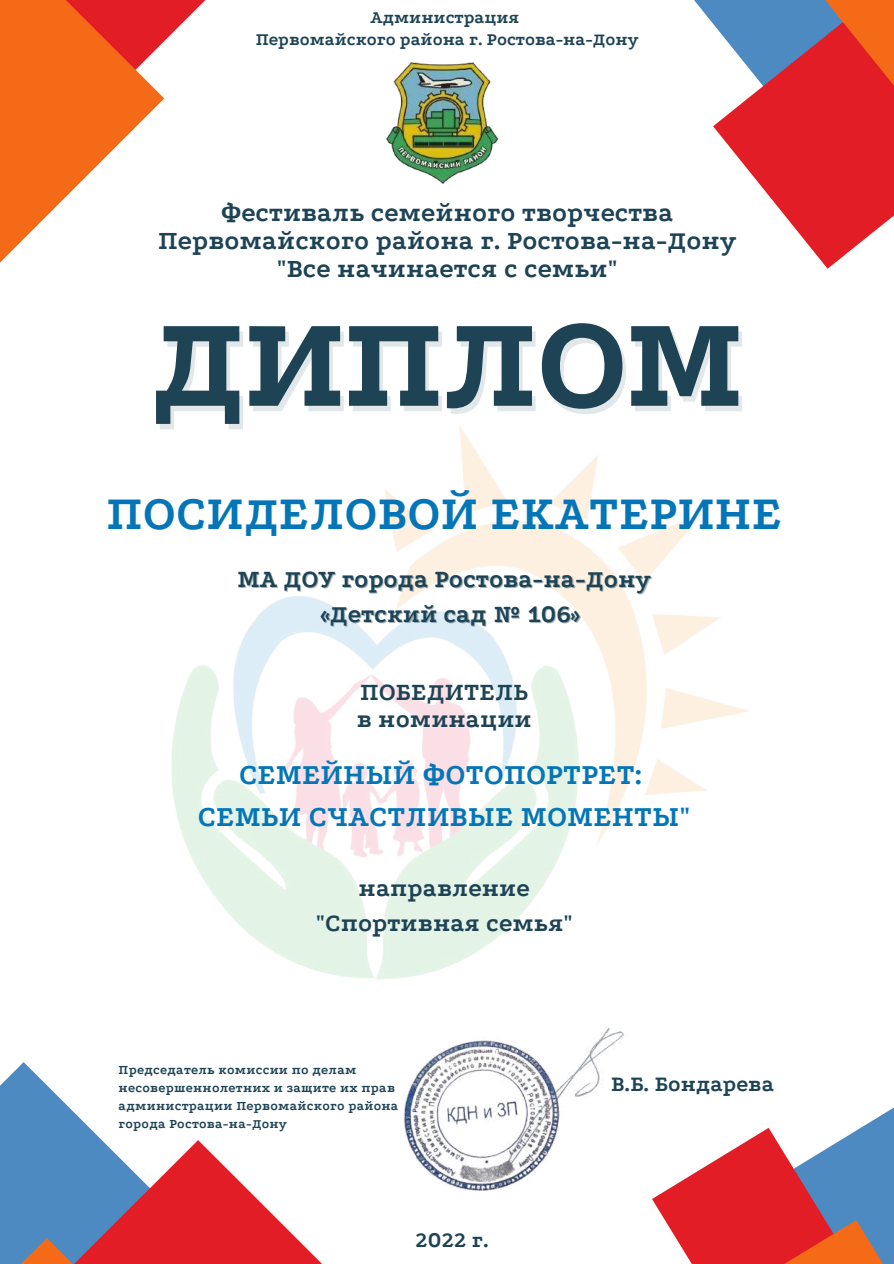
<style>
.page{position:relative;width:894px;height:1264px;background:#fff}
.page>*{position:absolute;margin:0;border:0;box-sizing:border-box;transform-origin:0 0}
.t1{font:800 135.15px "Podkova";letter-spacing:-.02em;color:#1d4355}
.t2{font:700 49.5px "Podkova";letter-spacing:.005em;color:#0476b8}
.t3{font:700 30px/41.7px "Podkova";letter-spacing:.005em;color:#0476b8;text-align:center}
.t4{font:700 27px/28.2px "Podkova";letter-spacing:.005em;color:#1d4355;text-align:center}
.t5{font:700 25.5px/35px "Podkova";letter-spacing:.005em;color:#1d4355;text-align:center}
.t6{font:700 22.5px "Podkova";letter-spacing:.005em;color:#1d4355}
.t7{font:700 18px/22.5px "Podkova";color:#1d4355;text-align:center}
.t8{font:700 13.5px/18px "Podkova";letter-spacing:.02em;color:#1d4355}
</style>
<div class="page">
<img style="left:171px;top:426px;width:577px;height:553px">
<svg style="left:0;top:1062px;width:321px;height:201px"></svg>
<svg style="left:652px;top:1108px;width:241px;height:155px"></svg>
<svg style="left:164px;top:0;width:42px;height:42px"></svg>
<svg style="left:0;top:0;width:164px;height:263px;fill:#f46a17"></svg>
<svg style="left:777px;top:206px;width:116px;height:63px;fill:#e31d25"></svg>
<svg style="left:694px;top:0;width:199px;height:206px"></svg>
<img style="left:386px;top:63px;width:113px;height:120px">
<img style="left:588px;top:1026px;width:36px;height:68px">
<img style="left:404px;top:1040px;width:184px;height:151px">
<h3 class="t7" style="left:256px;top:6px;width:384px">Администрация<br>Первомайского района г. Ростова-на-Дону</h3>
<h3 class="t4" style="left:158px;top:198px;width:579px">Фестиваль семейного творчества<br>Первомайского района г. Ростова-на-Дону "Все начинается с семьи"</h3>
<h1 class="t1" style="left:150px;top:290px;width:595px">ДИПЛОМ</h1>
<h2 class="t2" style="left:106px;top:486px;width:676px">ПОСИДЕЛОВОЙ ЕКАТЕРИНЕ</h2>
<h3 class="t5" style="left:237px;top:561px;width:415px">МА ДОУ города Ростова-на-Дону «Детский сад № 106»</h3>
<h3 class="t5" style="left:357px;top:678px;width:176px;line-height:27px;text-align:left">ПОБЕДИТЕЛЬ в номинации</h3>
<h3 class="t3" style="left:198px;top:754px;width:494px">СЕМЕЙНЫЙ ФОТОПОРТРЕТ:<br>СЕМЬИ СЧАСТЛИВЫЕ МОМЕНТЫ"</h3>
<h3 class="t5" style="left:315px;top:870px;width:258px">направление "Спортивная семья"</h3>
<p class="t8" style="left:119px;top:1061px;width:281px">Председатель комиссии по делам несовершеннолетних и защите их прав администрации Первомайского района города Ростова-на-Дону</p>
<h3 class="t6" style="left:611px;top:1071px;width:164px">В.Б. Бондарева</h3>
<h3 class="t6" style="left:415px;top:1227px;width:75px">2022 г.</h3>
</div>
